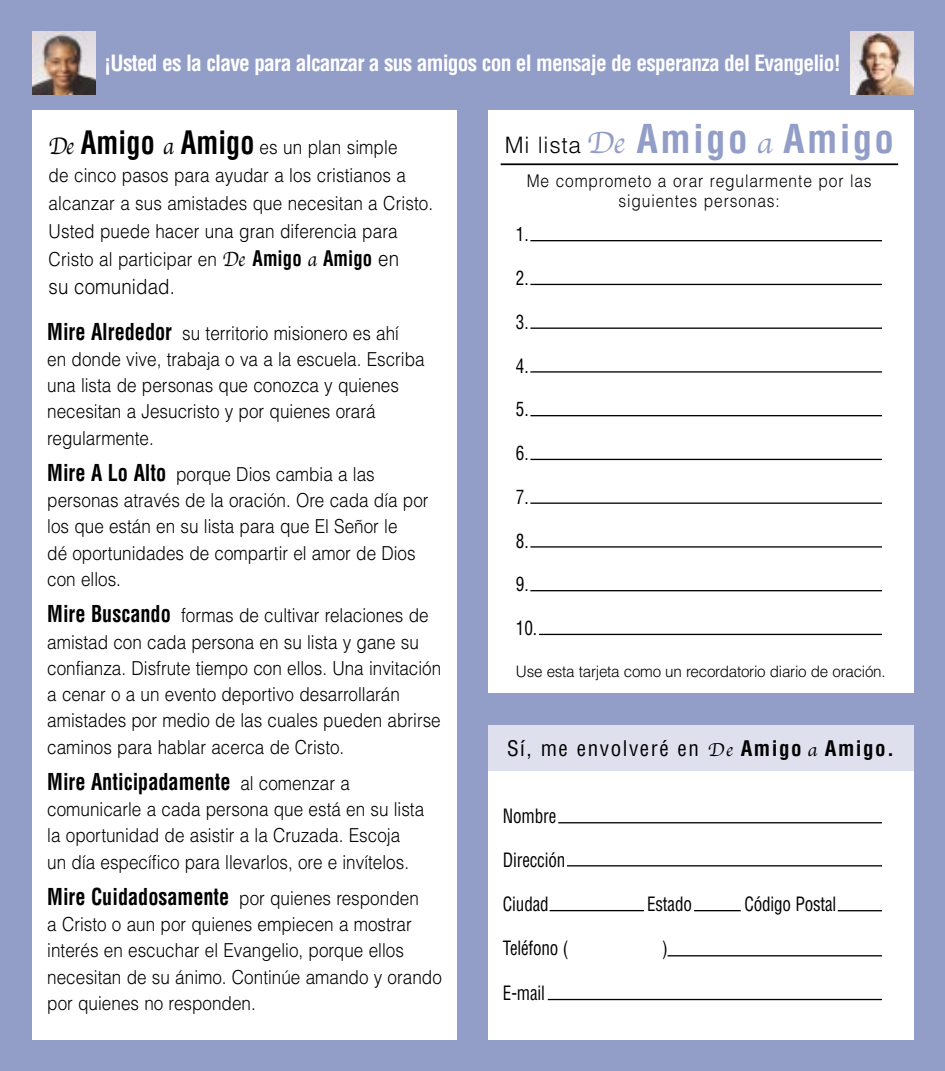
<style>
.page{position:relative;width:945px;height:1071px;background:#939ec8}
.page>*{position:absolute;margin:0;border:0;box-sizing:border-box;transform-origin:0 0}
.t1{font:700 condensed 38.85px "Helvetica";letter-spacing:.06em;color:#939ec8}
.t2{font:700 condensed 22.75px "Helvetica";color:#000;scale:.89 1}
.t3{font:700 condensed 21.88px "Helvetica";letter-spacing:-.035em;color:#fff}
.t4{font:condensed 21px "Helvetica";letter-spacing:.075em;color:#000}
.t5{font:300 21px "Helvetica";letter-spacing:.005em;color:#000;scale:.89 1}
.t6{font:300 19.25px/26.2px "Helvetica";color:#000;scale:.89 1}
.t7{font:condensed 19.25px "Helvetica";letter-spacing:-.01em;color:#000;scale:.89 1}
.t8{font:300 17.5px/19.2px "Helvetica";letter-spacing:.055em;color:#000;text-align:center;scale:.89 1}
.t9{font:300 15.75px "Helvetica";letter-spacing:-.015em;color:#000}
.s1{font-family:"Apple Chancery";font-weight:400;font-size:24.5px}
.s2{font-weight:700;font-stretch:condensed;font-size:31.5px}
.s3{font-family:"Apple Chancery";font-weight:400;font-size:21px}
.s4{font-weight:700;font-stretch:condensed;font-size:21px}
.s5{font-size:21px}
.s6{font-weight:700;font-stretch:condensed;font-size:22.75px}
.s7{font-weight:300;font-stretch:normal;font-size:19.25px}
.s8{font-weight:300;font-stretch:normal;font-size:22.75px;color:#000}
.s9{font-family:"Apple Chancery";font-weight:400;font-stretch:normal;font-size:31.5px}
.s10{font-family:"Apple Chancery";font-stretch:normal;font-size:19.25px}
.s11{font-weight:700}
</style>
<div class="page">
<div style="left:488px;top:769px;width:426px;height:271px;background:#fff"></div>
<div style="left:488px;top:110px;width:426px;height:583px;background:#fff"></div>
<div style="left:32px;top:110px;width:425px;height:930px;background:#fff"></div>
<div style="left:488px;top:725px;width:426px;height:46px;background:#dfe0ee"></div>
<hr style="left:539px;top:634px;width:363px;height:1px;background:#000">
<hr style="left:530px;top:590px;width:366px;height:1px;background:#000">
<hr style="left:530px;top:546px;width:375px;height:2px;background:#000">
<hr style="left:530px;top:503px;width:375px;height:1px;background:#000">
<hr style="left:530px;top:459px;width:375px;height:1px;background:#000">
<hr style="left:530px;top:415px;width:375px;height:1px;background:#000">
<hr style="left:530px;top:371px;width:375px;height:2px;background:#000">
<hr style="left:530px;top:328px;width:375px;height:1px;background:#000">
<hr style="left:530px;top:284px;width:375px;height:1px;background:#000">
<hr style="left:530px;top:240px;width:375px;height:1px;background:#000">
<hr style="left:501px;top:163px;width:397px;height:2px;background:#000">
<div style="left:882px;top:206px;width:30px;height:476px;background:#fff"></div>
<img style="left:32px;top:32px;width:63px;height:63px">
<img style="left:850px;top:32px;width:64px;height:63px">
<hr style="left:558px;top:822px;width:336px;height:1px;background:#000">
<hr style="left:567px;top:865px;width:326px;height:2px;background:#000">
<hr style="left:548px;top:999px;width:343px;height:1px;background:#000">
<hr style="left:550px;top:910px;width:94px;height:1px;background:#000">
<hr style="left:694px;top:910px;width:47px;height:1px;background:#000">
<hr style="left:668px;top:955px;width:222px;height:1px;background:#000">
<hr style="left:838px;top:910px;width:54px;height:1px;background:#000">
<div style="left:882px;top:794px;width:30px;height:241px;background:#fff"></div>
<p class="t3" style="left:104px;top:55px;width:738px">¡Usted es la clave para alcanzar a sus amigos con el mensaje de esperanza del Evangelio!</p>
<p class="t6" style="left:49px;top:135px;width:434px;line-height:28px"><span class="s1">De</span> <span class="s2">Amigo</span> <span class="s1">a</span> <span class="s2">Amigo</span> es un plan simple<br>de cinco pasos para ayudar a los cristianos a alcanzar a sus amistades que necesitan a Cristo.<br>Usted puede hacer una gran diferencia para Cristo al participar en <span class="s3">De</span> <span class="s4">Amigo</span> <span class="s3">a</span> <span class="s4">Amigo</span> <span class="s5">en</span></p>
<p class="t5" style="left:49px;top:279px;width:143px">su comunidad.</p>
<p class="t6" style="left:47px;top:322px;width:426px"><span class="s6">Mire Alrededor</span> su territorio misionero es ahí<br>en donde vive, trabaja o va a la escuela. Escriba una lista de personas que conozca y quienes necesitan a Jesucristo y por quienes orará regularmente.</p>
<p class="t6" style="left:47px;top:463px;width:430px"><span class="s6">Mire A Lo Alto</span> porque Dios cambia a las personas através de la oración. Ore cada día por los que están en su lista para que El Señor le<br>dé oportunidades de compartir el amor de Dios con ellos.</p>
<p class="t6" style="left:47px;top:604px;width:444px"><span class="s6">Mire Buscando</span> formas de cultivar relaciones de amistad con cada persona en su lista y gane su confianza. Disfrute tiempo con ellos. Una invitación a cenar o a un evento deportivo desarrollarán amistades por medio de las cuales pueden abrirse caminos para hablar acerca de Cristo.</p>
<p class="t2" style="left:47px;top:773px;width:342px">Mire Anticipadamente <span class="s7">al comenzar a</span></p>
<p class="t6" style="left:47px;top:798px;width:425px">comunicarle a cada persona que está en su lista la oportunidad de asistir a la Cruzada. Escoja<br>un día específico para llevarlos, ore e invítelos.</p>
<p class="t6" style="left:47px;top:887px;width:445px"><span class="s6">Mire Cuidadosamente</span> por quienes responden<br>a Cristo o aun por quienes empiecen a mostrar interés en escuchar el Evangelio, porque ellos necesitan de su ánimo. Continúe amando y orando por quienes no responden.</p>
<h1 class="t1" style="left:505px;top:124px;width:391px"><span class="s8">Mi lista</span> <span class="s9">De</span> Amigo <span class="s9">a</span> Amigo</h1>
<p class="t8" style="left:527px;top:173px;width:389px">Me comprometo a orar regularmente por las siguientes personas:</p>
<p class="t7" style="left:516px;top:227px;width:16px">1.</p>
<p class="t7" style="left:516px;top:271px;width:16px">2.</p>
<p class="t7" style="left:516px;top:314px;width:16px">3.</p>
<p class="t7" style="left:516px;top:358px;width:16px">4.</p>
<p class="t7" style="left:516px;top:402px;width:16px">5.</p>
<p class="t7" style="left:516px;top:446px;width:16px">6.</p>
<p class="t7" style="left:516px;top:489px;width:16px">7.</p>
<p class="t7" style="left:516px;top:533px;width:16px">8.</p>
<p class="t7" style="left:516px;top:577px;width:16px">9.</p>
<p class="t7" style="left:516px;top:621px;width:26px">10.</p>
<p class="t9" style="left:516px;top:666px;width:371px">Use esta tarjeta como un recordatorio diario de oración.</p>
<p class="t4" style="left:507px;top:740px;width:389px">Sí, me envolveré en <span class="s10">De</span> <span class="s11">Amigo</span> <span class="s10">a</span> <span class="s11">Amigo.</span></p>
<p class="t7" style="left:503px;top:808px;width:61px">Nombre</p>
<p class="t7" style="left:503px;top:852px;width:72px">Dirección</p>
<p class="t7" style="left:503px;top:897px;width:53px">Ciudad</p>
<p class="t7" style="left:647px;top:897px;width:52px">Estado</p>
<p class="t7" style="left:744px;top:897px;width:105px">Código Postal</p>
<p class="t7" style="left:503px;top:941px;width:75px">Teléfono (</p>
<p class="t7" style="left:662px;top:941px;width:8px">)</p>
<p class="t7" style="left:503px;top:985px;width:49px">E-mail</p>
</div>
